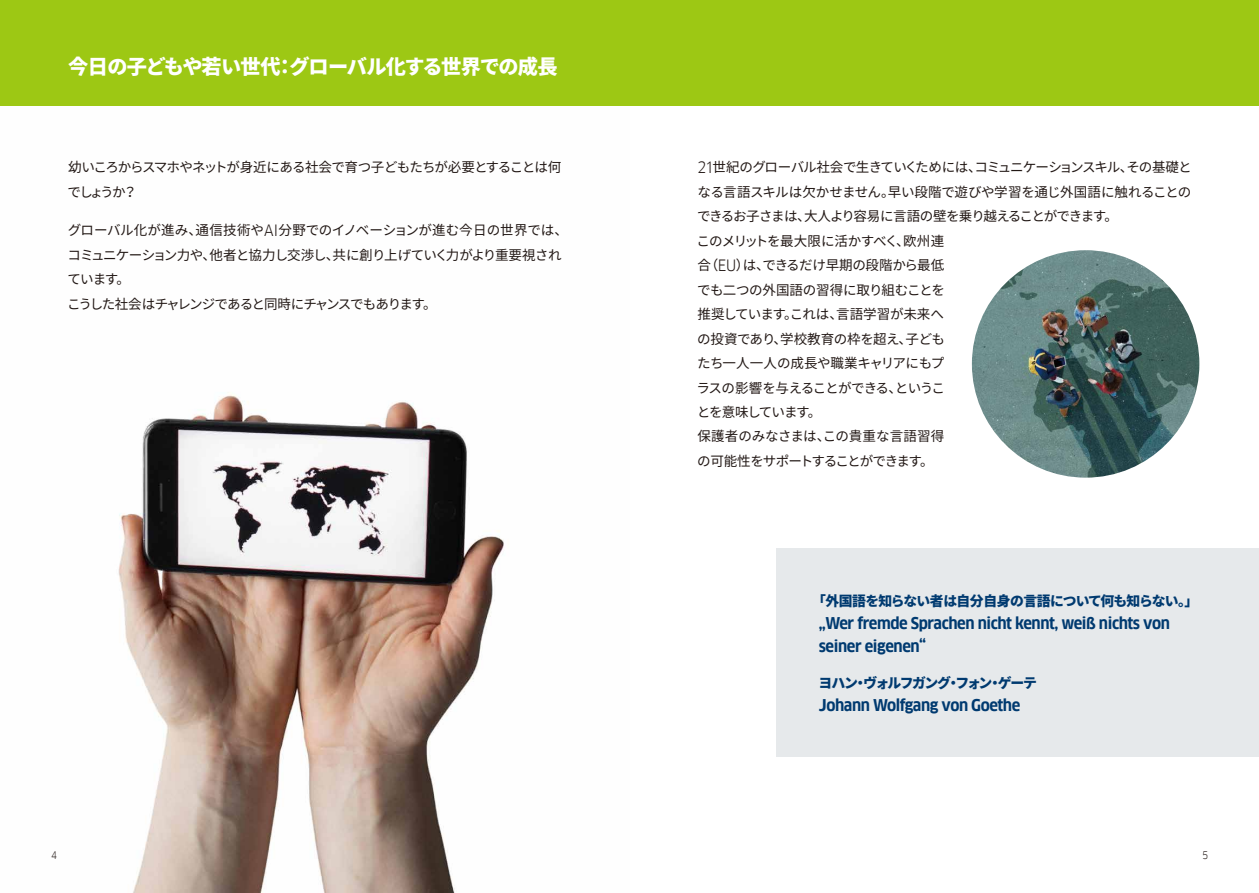
<style>
.page{position:relative;width:1259px;height:893px;background:#fff}
.page>*{position:absolute;margin:0;border:0;box-sizing:border-box;transform-origin:0 0}
.t1{font:900 20.25px "Noto Sans CJ Kjp";letter-spacing:-.04em;color:#fff}
.t2{font:700 15.9px/22.4px "Goethe FF Clan";letter-spacing:-.025em;color:#003a70}
.t3{font:900 13.8px "Noto Sans CJ Kjp";letter-spacing:-.045em;color:#003a70}
.t4{font:900 13.8px "Noto Sans CJ Kjp";letter-spacing:-.105em;color:#003a70}
.t5{font:13.5px/24.5px "Noto Sans CJ Kjp";letter-spacing:-.05em;color:#221815}
.t6{font:13.5px/24.5px "Noto Sans CJ Kjp";letter-spacing:-.07em;color:#221815}
.t7{font:10.2px "Goethe FF Clan";color:#221815}
.s1{font-family:"Goethe FF Clan";font-size:15.3px}
</style>
<div class="page">
<img style="left:0;top:105px;width:629px;height:788px">
<div style="left:776px;top:548px;width:483px;height:209px;background:#e6e9eb"></div>
<div style="left:0;top:0;width:1259px;height:105px;background:#9dc814"></div>
<img style="left:972px;top:250px;width:227px;height:228px;border-radius:114px">
<h1 class="t1" style="left:68px;top:55px;width:491px">今日の子どもや若い世代：グローバル化する世界での成長</h1>
<p class="t6" style="left:68px;top:156px;width:495px">幼いころからスマホやネットが身近にある社会で育つ子どもたちが必要とすることは何でしょうか？</p>
<p class="t5" style="left:67px;top:218px;width:502px">グローバル化が進み、通信技術や<span class="s1">AI</span>分野でのイノベーションが進む今日の世界では、コミュニケーション力や、他者と協力し交渉し、共に創り上げていく力がより重要視されています。<br>こうした社会はチャレンジであると同時にチャンスでもあります。</p>
<p class="t5" style="left:696px;top:156px;width:497px"><span class="s1">21</span>世紀のグローバル社会で生きていくためには、コミュニケーションスキル、その基礎となる言語スキルは欠かせません。早い段階で遊びや学習を通じ外国語に触れることのできるお子さまは、大人より容易に言語の壁を乗り越えることができます。<br>このメリットを最大限に活かすべく、欧州連<br>合（<span class="s1">EU</span>）は、できるだけ早期の段階から最低<br>でも二つの外国語の習得に取り組むことを<br>推奨しています。これは、言語学習が未来へ<br>の投資であり、学校教育の枠を超え、子ども<br>たち一人一人の成長や職業キャリアにもプ<br>ラスの影響を与えることができる、というこ<br>とを意味しています。<br>保護者のみなさまは、この貴重な言語習得<br>の可能性をサポートすることができます。</p>
<p class="t3" style="left:812px;top:593px;width:387px">「外国語を知らない者は自分自身の言語について何も知らない。」</p>
<p class="t2" style="left:819px;top:612px;width:352px">„Wer fremde Sprachen nicht kennt, weiß nichts von seiner eigenen“</p>
<p class="t4" style="left:818px;top:675px;width:220px">ヨハン・ヴォルフガング・フォン・ゲーテ</p>
<p class="t2" style="left:819px;top:694px;width:203px">Johann Wolfgang von Goethe</p>
<p class="t7" style="left:51px;top:849px;width:7px">4</p>
<p class="t7" style="left:1202px;top:849px;width:7px">5</p>
</div>
